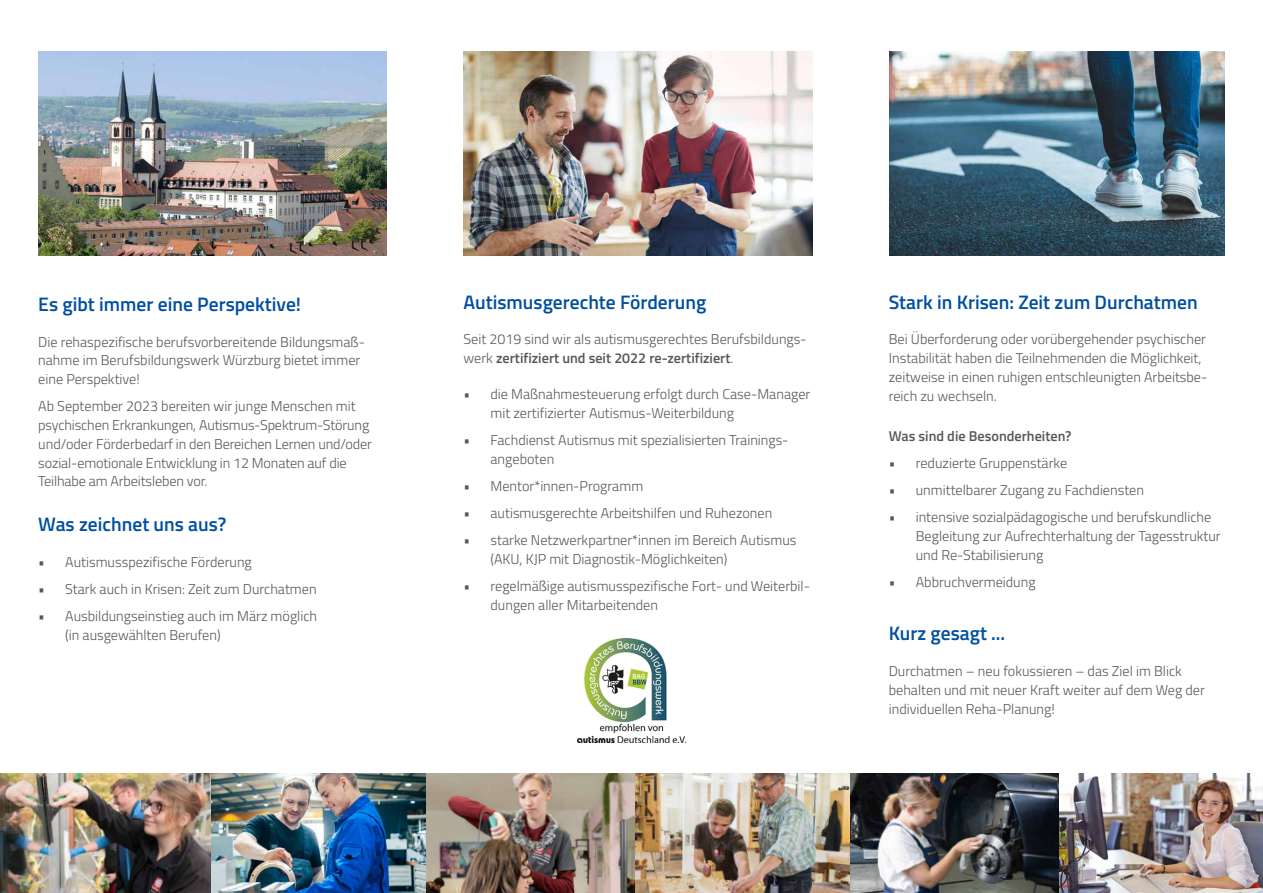
<style>
.page{position:relative;width:1263px;height:893px;background:#fff}
.page>*{position:absolute;margin:0;border:0;box-sizing:border-box;transform-origin:0 0}
.t1{font:600 19.5px "Titillium";color:#004f9f}
.t2{font:300 14.25px/18.8px "Titillium";color:#575756}
.t3{font:600 14.25px "Titillium";color:#575756}
.s1{font-weight:600}
</style>
<div class="page">
<img style="left:0;top:773px;width:1263px;height:120px">
<img style="left:889px;top:51px;width:336px;height:204px">
<img style="left:463px;top:51px;width:349px;height:204px">
<img style="left:38px;top:51px;width:349px;height:204px">
<img style="left:578px;top:639px;width:107px;height:103px">
<h1 class="t1" style="left:38px;top:289px;width:264px">Es gibt immer eine Perspektive!</h1>
<p class="t2" style="left:38px;top:332px;width:328px">Die rehaspezifische berufsvorbereitende Bildungsmaß&shy;nahme im Berufsbildungswerk Würzburg bietet immer eine Perspektive!</p>
<p class="t2" style="left:38px;top:396px;width:335px">Ab September 2023 bereiten wir junge Menschen mit psychischen Erkrankungen, Autismus-Spektrum-Störung und/oder Förderbedarf in den Bereichen Lernen und/oder sozial-emotionale Entwicklung in 12 Monaten auf die Teilhabe am Arbeitsleben vor.</p>
<h1 class="t1" style="left:38px;top:510px;width:190px">Was zeichnet uns aus?</h1>
<p class="t2" style="left:38px;top:552px;width:215px">• Autismusspezifische Förderung</p>
<p class="t2" style="left:38px;top:579px;width:280px">• Stark auch in Krisen: Zeit zum Durchatmen</p>
<p class="t2" style="left:65px;top:606px;width:253px;text-indent:-27px">• Ausbildungseinstieg auch im März möglich (in ausgewählten Berufen)</p>
<h1 class="t1" style="left:463px;top:287px;width:244px">Autismusgerechte Förderung</h1>
<p class="t2" style="left:463px;top:329px;width:345px">Seit 2019 sind wir als autismusgerechtes Berufsbildungs&shy;werk <span class="s1">zertifiziert und seit 2022 re-zertifiziert</span>.</p>
<p class="t2" style="left:490px;top:384px;width:321px;text-indent:-27px">• die Maßnahmesteuerung erfolgt durch Case-Manager mit zertifizierter Autismus-Weiterbildung</p>
<p class="t2" style="left:490px;top:430px;width:299px;text-indent:-27px">• Fachdienst Autismus mit spezialisierten Trainings&shy;angeboten</p>
<p class="t2" style="left:463px;top:476px;width:181px">• Mentor*innen-Programm</p>
<p class="t2" style="left:463px;top:503px;width:310px">• autismusgerechte Arbeitshilfen und Ruhezonen</p>
<p class="t2" style="left:490px;top:530px;width:307px;text-indent:-27px">• starke Netzwerkpartner*innen im Bereich Autismus (AKU, KJP mit Diagnostik-Möglichkeiten)</p>
<p class="t2" style="left:490px;top:576px;width:321px;text-indent:-27px">• regelmäßige autismusspezifische Fort- und Weiterbil&shy;dungen aller Mitarbeitenden</p>
<h1 class="t1" style="left:889px;top:287px;width:310px">Stark in Krisen: Zeit zum Durchatmen</h1>
<p class="t2" style="left:889px;top:329px;width:320px">Bei Überforderung oder vorübergehender psychischer Instabilität haben die Teilnehmenden die Möglichkeit, zeitweise in einen ruhigen entschleunigten Arbeitsbe&shy;reich zu wechseln.</p>
<p class="t3" style="left:889px;top:425px;width:184px">Was sind die Besonderheiten?</p>
<p class="t2" style="left:889px;top:453px;width:180px">• reduzierte Gruppenstärke</p>
<p class="t2" style="left:889px;top:480px;width:257px">• unmittelbarer Zugang zu Fachdiensten</p>
<p class="t2" style="left:916px;top:507px;width:306px;text-indent:-27px">• intensive sozialpädagogische und berufskundliche<br>Begleitung zur Aufrechterhaltung der Tagesstruktur und Re-Stabilisierung</p>
<p class="t2" style="left:889px;top:572px;width:148px">• Abbruchvermeidung</p>
<h1 class="t1" style="left:889px;top:619px;width:118px">Kurz gesagt ...</h1>
<p class="t2" style="left:889px;top:661px;width:318px">Durchatmen – neu fokussieren – das Ziel im Blick behalten und mit neuer Kraft weiter auf dem Weg der individuellen Reha-Planung!</p>
</div>
